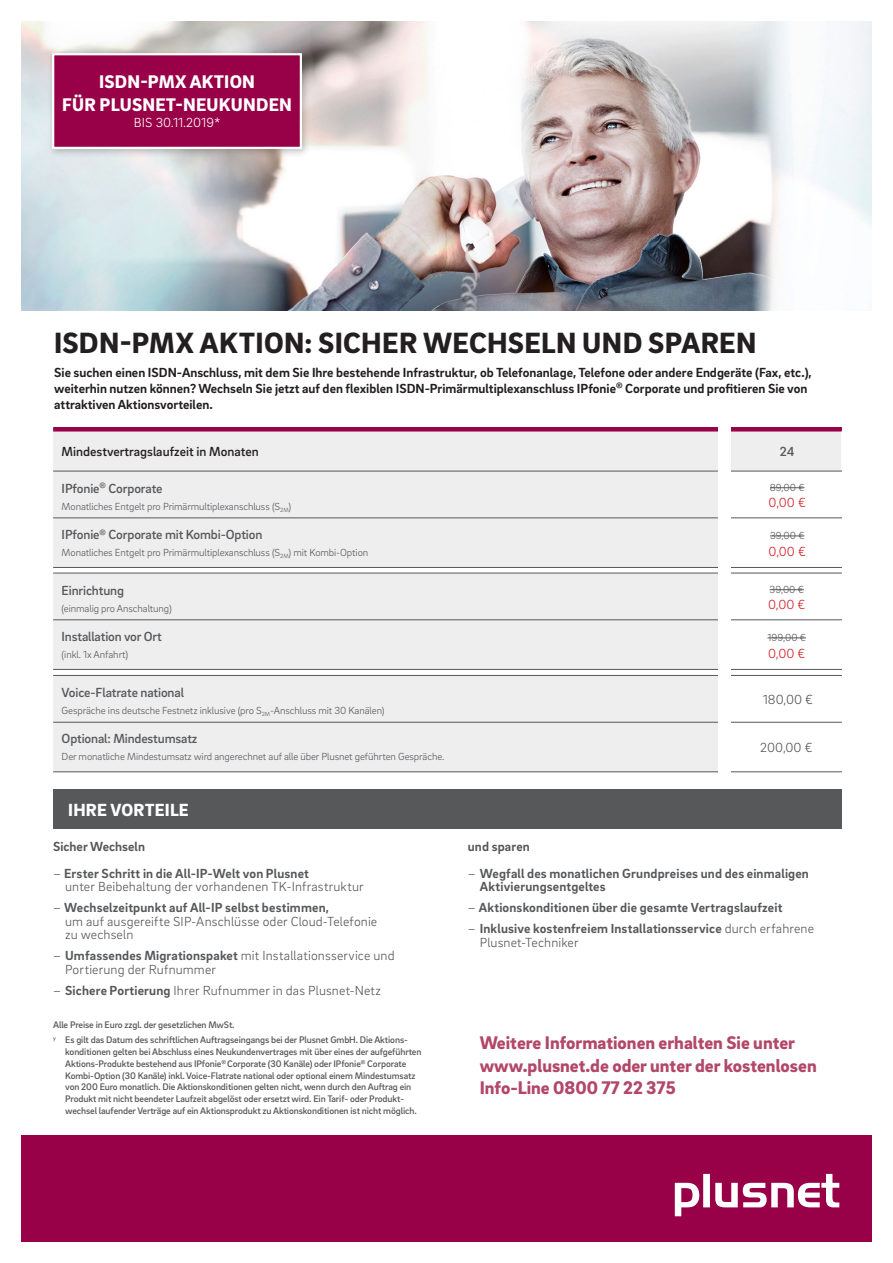
<style>
.page{position:relative;width:893px;height:1263px;background:#fff}
.page>*{position:absolute;margin:0;border:0;box-sizing:border-box;transform-origin:0 0}
.t1{font:900 30px "Brix Sans";letter-spacing:.01em;color:#231f20}
.t2{font:900 18.75px/22.5px "Brix Sans";color:#b24768}
.t3{font:900 18.75px "Brix Sans";letter-spacing:.015em;color:#fff}
.t4{font:900 18px "Brix Sans";letter-spacing:.015em;color:#fff}
.Absatzformat_1{font:300 13.5px/13.5px "Brix Sans";letter-spacing:.01em;color:#57585a}
.t5{font:700 13.5px/16.2px "Brix Sans";color:#231f20}
.Absatzformat_1-2{font:700 13.5px/13.5px "Brix Sans";letter-spacing:.01em;color:#57585a}
.t6{font:500 13.5px "Brix Sans";letter-spacing:-.01em;color:#57585a}
.t7{font:500 13.5px "Brix Sans";color:#231f20}
.t8{font:300 13.5px "Brix Sans";color:#d1232a}
.t9{font:300 13.5px "Brix Sans";color:#fff}
.t10{font:300 10.5px "Brix Sans";letter-spacing:-.01em;color:#57585a}
.t11{font:500 9.75px/11.7px "Brix Sans";letter-spacing:-.01em;color:#57585a}
.s1{font-weight:700}
.s2{font-weight:300}
</style>
<div class="page">
<div style="left:21px;top:1135px;width:851px;height:107px;background:#980047"></div>
<img style="left:21px;top:21px;width:851px;height:289px">
<svg style="left:675px;top:1174px;width:164px;height:42px"></svg>
<div style="left:48px;top:49px;width:263px;height:109px;background:#231f20;opacity:.25"></div>
<div style="left:53px;top:54px;width:248px;height:94px;background:#980047"></div>
<div style="left:52px;top:53px;width:250px;height:96px;border:2px solid #fff"></div>
<div style="left:53px;top:431px;width:665px;height:136px;background:#eeeeef"></div>
<hr style="left:53px;top:427px;width:666px;height:4px;background:#980047">
<hr style="left:730px;top:427px;width:112px;height:4px;background:#980047">
<svg style="left:730px;top:429px;width:112px;height:108px"></svg>
<hr style="left:53px;top:471px;width:665px;height:1px;background:#57585a">
<hr style="left:731px;top:471px;width:111px;height:1px;background:#57585a">
<hr style="left:53px;top:517px;width:665px;height:1px;background:#57585a">
<hr style="left:53px;top:567px;width:666px;height:1px;background:#57585a">
<hr style="left:731px;top:517px;width:111px;height:1px;background:#57585a">
<hr style="left:729px;top:567px;width:113px;height:1px;background:#57585a">
<hr style="left:770px;top:487px;width:34px;height:1px;background:#57585a">
<hr style="left:770px;top:536px;width:34px;height:1px;background:#57585a">
<div style="left:53px;top:789px;width:789px;height:40px;background:#57585a"></div>
<div style="left:53px;top:574px;width:665px;height:95px;background:#eeeeef"></div>
<svg style="left:731px;top:589px;width:111px;height:80px"></svg>
<hr style="left:53px;top:573px;width:666px;height:1px;background:#57585a">
<hr style="left:729px;top:573px;width:113px;height:1px;background:#57585a">
<hr style="left:53px;top:619px;width:665px;height:1px;background:#57585a">
<hr style="left:53px;top:669px;width:667px;height:1px;background:#57585a">
<hr style="left:730px;top:619px;width:112px;height:1px;background:#57585a">
<hr style="left:728px;top:669px;width:114px;height:1px;background:#57585a">
<hr style="left:770px;top:589px;width:34px;height:1px;background:#57585a">
<hr style="left:767px;top:638px;width:39px;height:1px;background:#57585a">
<div style="left:53px;top:676px;width:665px;height:95px;background:#eeeeef"></div>
<svg style="left:731px;top:721px;width:111px;height:1px"></svg>
<hr style="left:53px;top:675px;width:667px;height:1px;background:#57585a">
<hr style="left:728px;top:675px;width:114px;height:1px;background:#57585a">
<hr style="left:53px;top:722px;width:666px;height:1px;background:#57585a">
<hr style="left:53px;top:771px;width:668px;height:1px;background:#57585a">
<hr style="left:729px;top:722px;width:113px;height:1px;background:#57585a">
<hr style="left:728px;top:771px;width:114px;height:1px;background:#57585a">
<div style="left:718px;top:426px;width:12px;height:350px;background:#fff"></div>
<p class="t3" style="left:99px;top:70px;width:157px">ISDN-PMX AKTION</p>
<p class="t3" style="left:62px;top:92px;width:231px">FÜR PLUSNET-NEUKUNDEN</p>
<p class="t9" style="left:134px;top:114px;width:88px">BIS 30.11.2019*</p>
<p class="t1" style="left:54px;top:323px;width:704px">ISDN-PMX AKTION: SICHER WECHSELN UND SPAREN</p>
<p class="t5" style="left:54px;top:363px;width:759px">Sie suchen einen ISDN-Anschluss, mit dem Sie Ihre bestehende Infrastruktur, ob Telefonanlage, Telefone oder andere Endgeräte (Fax, etc.), weiterhin nutzen können? Wechseln Sie jetzt auf den flexiblen ISDN-Primärmultiplexanschluss IPfonie<sup>®</sup> Corporate und profitieren Sie von attraktiven Aktionsvorteilen.</p>
<p class="t7" style="left:62px;top:443px;width:199px">Mindestvertragslaufzeit in Monaten</p>
<p class="t6" style="left:780px;top:443px;width:16px">24</p>
<p class="t6" style="left:62px;top:479px;width:102px">IPfonie<sup>®</sup> Corporate</p>
<p class="t10" style="left:62px;top:499px;width:231px">Monatliches Entgelt pro Primärmultiplexanschluss (S<sub>2M</sub>)</p>
<p class="t10" style="left:770px;top:481px;width:36px">89,00 €</p>
<p class="t8" style="left:769px;top:494px;width:39px">0,00 €</p>
<p class="t6" style="left:62px;top:526px;width:202px">IPfonie<sup>®</sup> Corporate mit Kombi-Option</p>
<p class="t10" style="left:62px;top:546px;width:308px">Monatliches Entgelt pro Primärmultiplexanschluss (S<sub>2M</sub>) mit Kombi-Option</p>
<p class="t6" style="left:62px;top:581px;width:64px">Einrichtung</p>
<p class="t10" style="left:62px;top:601px;width:112px">(einmalig pro Anschaltung)</p>
<p class="t6" style="left:62px;top:628px;width:102px">Installation vor Ort</p>
<p class="t10" style="left:62px;top:648px;width:68px">(inkl. 1x Anfahrt)</p>
<p class="t6" style="left:62px;top:684px;width:124px">Voice-Flatrate national</p>
<p class="t10" style="left:62px;top:704px;width:324px">Gespräche ins deutsche Festnetz inklusive (pro S<sub>2M</sub>-Anschluss mit 30 Kanälen)</p>
<p class="t6" style="left:62px;top:730px;width:137px">Optional: Mindestumsatz</p>
<p class="t10" style="left:62px;top:750px;width:384px">Der monatliche Mindestumsatz wird angerechnet auf alle über Plusnet geführten Gespräche.</p>
<p class="t4" style="left:68px;top:798px;width:122px">IHRE VORTEILE</p>
<p class="Absatzformat_1-2" style="left:53px;top:839px;width:93px">Sicher Wechseln</p>
<p class="Absatzformat_1" style="left:65px;top:866px;width:300px;text-indent:-12px">– <span class="s1">Erster Schritt in die All-IP-Welt von Plusnet<br></span>unter Beibehaltung der vorhandenen TK-Infrastruktur</p>
<p class="Absatzformat_1" style="left:65px;top:900px;width:314px;text-indent:-12px">– <span class="s1">Wechselzeitpunkt auf All-IP selbst bestimmen,<br></span>um auf ausgereifte SIP-Anschlüsse oder Cloud-Telefonie zu wechseln</p>
<p class="Absatzformat_1" style="left:65px;top:948px;width:331px;text-indent:-12px">– <span class="s1">Umfassendes Migrationspaket</span> mit Installationsservice und<br>Portierung der Rufnummer</p>
<p class="Absatzformat_1" style="left:53px;top:983px;width:329px">– <span class="s1">Sichere Portierung</span> Ihrer Rufnummer in das Plusnet-Netz</p>
<p class="t11" style="left:53px;top:1018px;width:183px">Alle Preise in Euro zzgl. der gesetzlichen MwSt.</p>
<p class="t11" style="left:65px;top:1034px;width:358px;text-indent:-12px"><sup>y</sup> Es gilt das Datum des schriftlichen Auftragseingangs bei der Plusnet GmbH. Die Aktions&shy;konditionen gelten bei Abschluss eines Neukundenvertrages mit über eines der aufgeführten Aktions-Produkte bestehend aus IPfonie<sup>®</sup> Corporate (30 Kanäle) oder IPfonie<sup>®</sup> Corporate Kombi-Option (30 Kanäle) inkl. Voice-Flatrate national oder optional einem Mindestumsatz von 200 Euro monatlich. Die Aktionskonditionen gelten nicht, wenn durch den Auftrag ein Produkt mit nicht beendeter Laufzeit abgelöst oder ersetzt wird. Ein Tarif- oder Produkt-</p>
<p class="t11" style="left:65px;top:1104px;width:353px">wechsel laufender Verträge auf ein Aktionsprodukt zu Aktionskonditionen ist nicht möglich.</p>
<p class="t10" style="left:770px;top:529px;width:36px">39,00 €</p>
<p class="t8" style="left:769px;top:542px;width:39px">0,00 €</p>
<p class="t10" style="left:770px;top:583px;width:36px">39,00 €</p>
<p class="t8" style="left:768px;top:596px;width:39px">0,00 €</p>
<p class="t10" style="left:767px;top:631px;width:40px">199,00 €</p>
<p class="t8" style="left:768px;top:644px;width:39px">0,00 €</p>
<p class="Absatzformat_1" style="left:763px;top:692px;width:52px">180,00 €</p>
<p class="Absatzformat_1" style="left:760px;top:740px;width:54px">200,00 €</p>
<p class="Absatzformat_1-2" style="left:468px;top:839px;width:64px">und sparen</p>
<p class="Absatzformat_1-2" style="left:480px;top:865px;width:331px;text-indent:-12px"><span class="s2">–</span> Wegfall des monatlichen Grundpreises und des einmaligen<br>Aktivierungsentgeltes</p>
<p class="Absatzformat_1-2" style="left:468px;top:900px;width:316px"><span class="s2">–</span> Aktionskonditionen über die gesamte Vertragslaufzeit</p>
<p class="Absatzformat_1-2" style="left:480px;top:921px;width:336px;text-indent:-12px"><span class="s2">–</span> Inklusive kostenfreiem Installationsservice <span class="s2">durch erfahrene<br>Plusnet-Techniker</span></p>
<p class="t2" style="left:480px;top:1031px;width:317px">Weitere Informationen erhalten Sie unter</p>
<p class="t2" style="left:480px;top:1053px;width:339px">www.plusnet.de oder unter der kostenlosen<br>Info-Line 0800 77 22 375</p>
</div>
